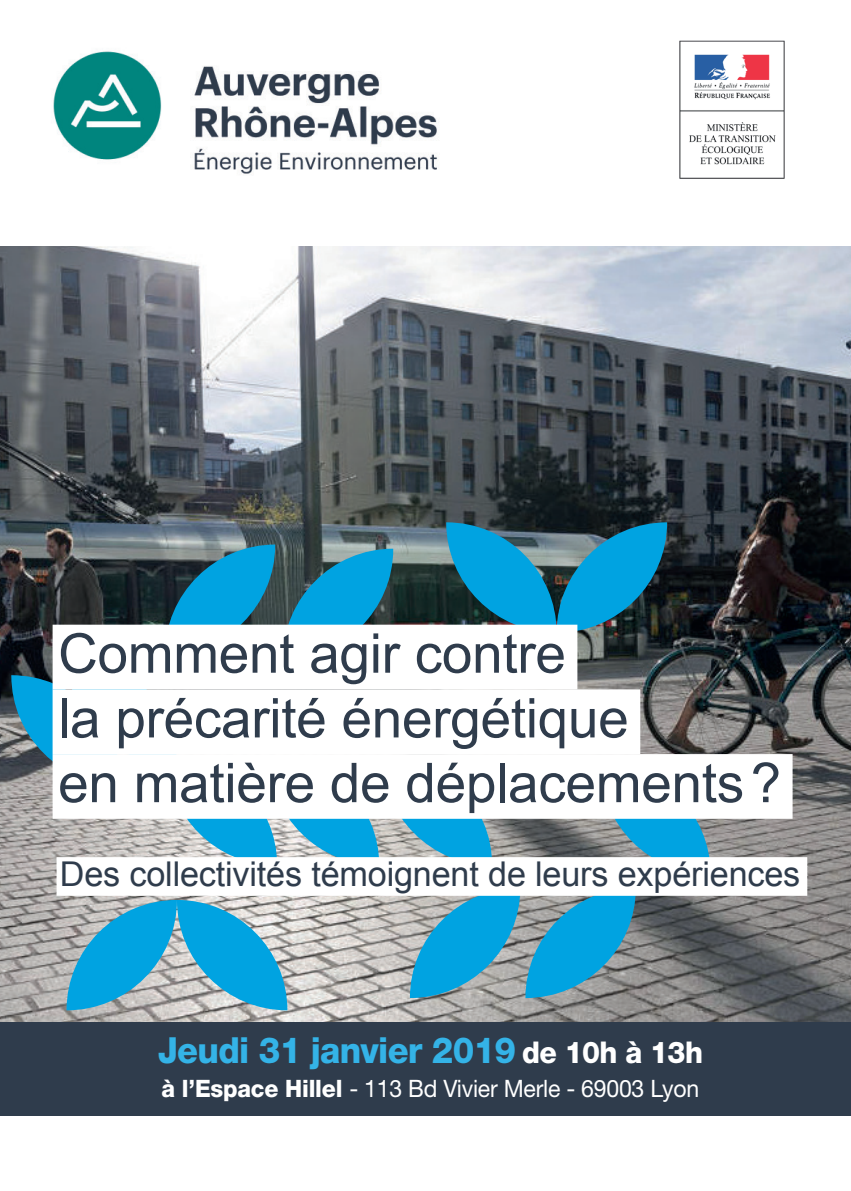
<style>
.page{position:relative;width:851px;height:1191px;background:#fff}
.page>*{position:absolute;margin:0;border:0;box-sizing:border-box;transform-origin:0 0}
.t1{font:54.8px/64.8px "Arial";letter-spacing:-.005em;color:#2f3c4c}
.t2{font:800 36px "Helvetica Neue";letter-spacing:-.02em;color:#34b3e7;scale:.95 1}
.t3{font:34.2px "Arial";letter-spacing:-.005em;color:#2f3c4c}
.t4{font:24px "Helvetica Neue";letter-spacing:-.01em;color:#fff;scale:.96 1}
.s1{font-size:30px;color:#fff}
.s2{font-weight:800}
</style>
<div class="page">
<img style="left:0;top:247px;width:850px;height:774px">
<svg style="left:410px;top:895px;width:225px;height:103px;background:#44a1c4"></svg>
<svg style="left:66px;top:900px;width:221px;height:110px;background:#52adcf"></svg>
<svg style="left:11px;top:522px;width:699px;height:352px;background:#3f7589"></svg>
<div style="left:0;top:1021px;width:850px;height:94px;background:#2f3c4c"></div>
<div style="left:53px;top:624px;width:524px;height:65px;background:#fff"></div>
<div style="left:53px;top:689px;width:587px;height:65px;background:#fff"></div>
<div style="left:53px;top:754px;width:739px;height:64px;background:#fff"></div>
<div style="left:57px;top:857px;width:750px;height:38px;background:#fff"></div>
<img style="left:53px;top:51px;width:386px;height:123px">
<img style="left:679px;top:40px;width:106px;height:139px">
<p class="t1" style="left:58px;top:621px;width:724px">Comment agir contre<br>la précarité énergétique<br>en matière de déplacements?</p>
<p class="t3" style="left:60px;top:852px;width:741px">Des collectivités témoignent de leurs expériences</p>
<p class="t2" style="left:158px;top:1028px;width:575px">Jeudi 31 janvier 2019 <span class="s1">de 10h à 13h</span></p>
<p class="t4" style="left:161px;top:1074px;width:561px"><span class="s2">à l’Espace Hillel</span> - 113 Bd Vivier Merle - 69003 Lyon</p>
</div>
